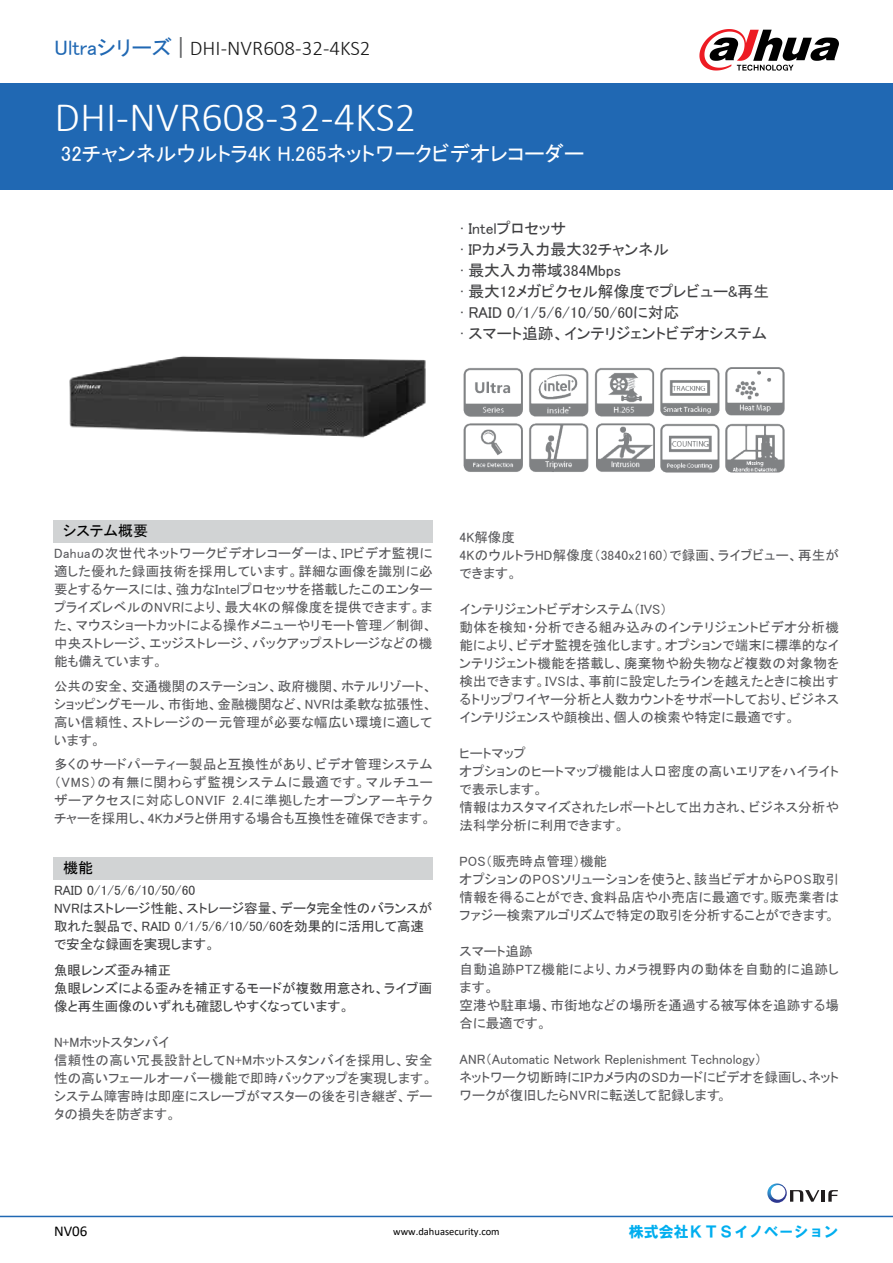
<style>
.page{position:relative;width:893px;height:1263px;background:#fff}
.page>*{position:absolute;margin:0;border:0;box-sizing:border-box;transform-origin:0 0}
.t1{font:300 42px "Calibri";color:#fff}
.t2{font:21px "MS P Gothic";color:#fff}
.t3{font:300 21px "Calibri";color:#1a1a1a}
.t4{font:15.75px/21px "MS P Gothic";color:#404042}
.t5{font:15px "HG Soei Kakugothic UB";color:#00aeef}
.t6{font:15px "MS P Gothic";color:#000}
.t7{font:15px "Calibri";color:#000}
.t8{font:13.5px/18px "MS P Gothic";letter-spacing:.01em;color:#58585b}
.t9{font:13.5px/18px "MS P Gothic";color:#404042}
.t10{font:10.5px "Calibri";color:#000}
.s1{font-family:"MS P Gothic";font-weight:400;color:#2068b3}
.s2{font-family:"MS P Gothic";font-weight:400;color:#626466}
</style>
<div class="page">
<div style="left:0;top:83px;width:893px;height:107px;background:#2068b3"></div>
<div style="left:53px;top:520px;width:380px;height:22px;background:#d1d3d4"></div>
<div style="left:53px;top:857px;width:380px;height:22px;background:#d1d3d4"></div>
<svg style="left:767px;top:1183px;width:71px;height:20px"></svg>
<svg style="left:699px;top:29px;width:140px;height:42px"></svg>
<img style="left:69px;top:356px;width:357px;height:82px">
<img style="left:463px;top:367px;width:322px;height:106px">
<hr style="left:0;top:1216px;width:893px;height:1px;background:#2068b3">
<h2 class="t3" style="left:55px;top:35px;width:318px"><span class="s1">Ultraシリーズ</span> <span class="s2">|</span> DHI-NVR608-32-4KS2</h2>
<h1 class="t1" style="left:55px;top:91px;width:363px">DHI-NVR608-32-4KS2</h1>
<h2 class="t2" style="left:61px;top:143px;width:525px">32チャンネルウルトラ4K H.265ネットワークビデオレコーダー</h2>
<p class="t4" style="left:460px;top:218px;width:310px">· Intelプロセッサ<br>· IPカメラ入力最大32チャンネル<br>· 最大入力帯域384Mbps<br>· 最大12メガピクセル解像度でプレビュー&amp;再生· RAID 0/1/5/6/10/50/60に対応<br>· スマート追跡、インテリジェントビデオシステム</p>
<p class="t6" style="left:63px;top:523px;width:86px">システム概要</p>
<p class="t8" style="left:54px;top:544px;width:380px;text-align:justify">Dahuaの次世代ネットワークビデオレコーダーは、IPビデオ監視に適した優れた録画技術を採用しています。詳細な画像を識別に必要とするケースには、強力なIntelプロセッサを搭載したこのエンタープライズレベルのNVRにより、最大4Kの解像度を提供できます。また、マウスショートカットによる操作メニューやリモート管理／制御、中央ストレージ、エッジストレージ、バックアップストレージなどの機能も備えています。</p>
<p class="t8" style="left:54px;top:677px;width:380px;text-align:justify">公共の安全、交通機関のステーション、政府機関、ホテルリゾート、ショッピングモール、市街地、金融機関など、NVRは柔軟な拡張性、高い信頼性、ストレージの一元管理が必要な幅広い環境に適しています。</p>
<p class="t8" style="left:54px;top:755px;width:380px;text-align:justify">多くのサードパーティー製品と互換性があり、ビデオ管理システム（VMS）の有無に関わらず監視システムに最適です。マルチユーザーアクセスに対応しONVIF 2.4に準拠したオープンアーキテクチャーを採用し、4Kカメラと併用する場合も互換性を確保できます。</p>
<p class="t6" style="left:63px;top:860px;width:31px">機能</p>
<p class="t9" style="left:54px;top:881px;width:380px">RAID 0/1/5/6/10/50/60<br>NVRはストレージ性能、ストレージ容量、データ完全性のバランスが取れた製品で、RAID 0/1/5/6/10/50/60を効果的に活用して高速で安全な録画を実現します。</p>
<p class="t9" style="left:54px;top:961px;width:380px">魚眼レンズ歪み補正<br>魚眼レンズによる歪みを補正するモードが複数用意され、ライブ画像と再生画像のいずれも確認しやすくなっています。</p>
<p class="t8" style="left:54px;top:1033px;width:380px">N+Mホットスタンバイ<br>信頼性の高い冗長設計としてN+Mホットスタンバイを採用し、安全性の高いフェールオーバー機能で即時バックアップを実現します。システム障害時は即座にスレーブがマスターの後を引き継ぎ、データの損失を防ぎます。</p>
<p class="t8" style="left:460px;top:528px;width:381px">4K解像度<br>4KのウルトラHD解像度（3840x2160）で録画、ライブビュー、再生ができます。</p>
<p class="t8" style="left:460px;top:600px;width:381px">インテリジェントビデオシステム（IVS）<br>動体を検知・分析できる組み込みのインテリジェントビデオ分析機能により、ビデオ監視を強化します。オプションで端末に標準的なインテリジェント機能を搭載し、廃棄物や紛失物など複数の対象物を検出できます。IVSは、事前に設定したラインを越えたときに検出するトリップワイヤー分析と人数カウントをサポートしており、ビジネスインテリジェンスや顔検出、個人の検索や特定に最適です。</p>
<p class="t8" style="left:460px;top:744px;width:381px">ヒートマップ<br>オプションのヒートマップ機能は人口密度の高いエリアをハイライトで表示します。<br>情報はカスタマイズされたレポートとして出力され、ビジネス分析や法科学分析に利用できます。</p>
<p class="t8" style="left:460px;top:852px;width:381px">POS（販売時点管理）機能<br>オプションのPOSソリューションを使うと、該当ビデオからPOS取引情報を得ることができ、食料品店や小売店に最適です。販売業者はファジー検索アルゴリズムで特定の取引を分析することができます。</p>
<p class="t8" style="left:460px;top:942px;width:381px">スマート追跡<br>自動追跡PTZ機能により、カメラ視野内の動体を自動的に追跡します。<br>空港や駐車場、市街地などの場所を通過する被写体を追跡する場合に最適です。</p>
<p class="t8" style="left:460px;top:1050px;width:381px">ANR（Automatic Network Replenishment Technology）<br>ネットワーク切断時にIPカメラ内のSDカードにビデオを録画し、ネットワークが復旧したらNVRに転送して記録します。</p>
<p class="t7" style="left:54px;top:1221px;width:35px">NV06</p>
<p class="t10" style="left:393px;top:1224px;width:108px">www.dahuasecurity.com</p>
<p class="t5" style="left:629px;top:1224px;width:212px">株式会社ＫＴＳイノベーション</p>
</div>
